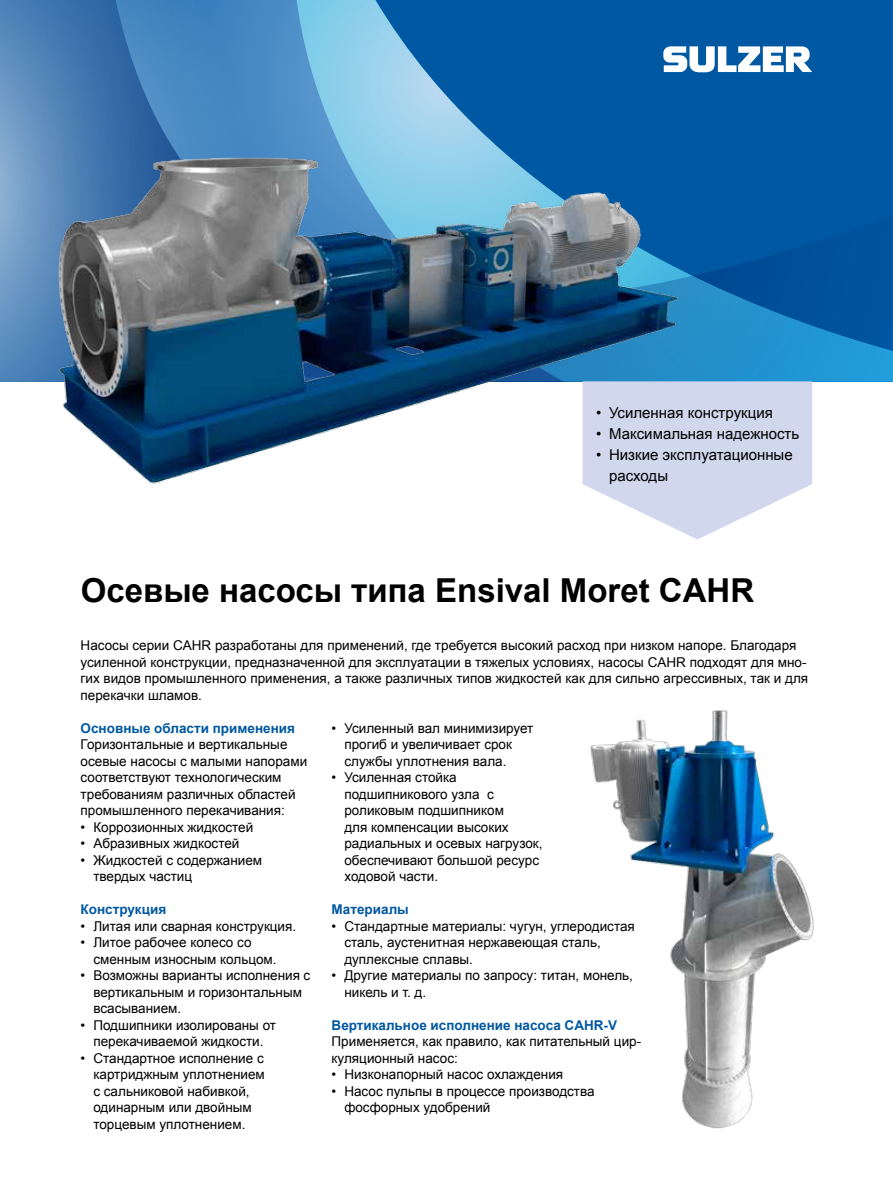
<style>
.page{position:relative;width:893px;height:1191px;background:#fff}
.page>*{position:absolute;margin:0;border:0;box-sizing:border-box;transform-origin:0 0}
.t1{font:700 33px "Arial";color:#000}
.t2{font:15px/21px "Arial";color:#000}
.t3{font:13.5px/16.5px "Arial";color:#000}
.t4{font:700 13.5px "Arial";color:#0058a2}
</style>
<div class="page">
<svg style="left:0;top:0;width:893px;height:381px;background:#1e6fb0"></svg>
<svg style="left:663px;top:46px;width:149px;height:26px"></svg>
<img style="left:46px;top:59px;width:651px;height:425px">
<svg style="left:582px;top:381px;width:230px;height:158px"></svg>
<img style="left:590px;top:710px;width:224px;height:419px">
<p class="t2" style="left:596px;top:402px;width:178px">• Усиленная конструкция</p>
<p class="t2" style="left:596px;top:423px;width:204px">• Максимальная надежность</p>
<p class="t2" style="left:609px;top:444px;width:185px;text-indent:-13px">• Низкие эксплуатационные расходы</p>
<h1 class="t1" style="left:81px;top:568px;width:675px">Осевые насосы типа Ensival Moret CAHR</h1>
<p class="t3" style="left:81px;top:637px;width:729px">Насосы серии CAHR разработаны для применений, где требуется высокий расход при низком напоре. Благодаря усиленной конструкции, предназначенной для эксплуатации в тяжелых условиях, насосы CAHR подходят для мно&shy;гих видов промышленного применения, а также различных типов жидкостей как для сильно агрессивных, так и для перекачки шламов.</p>
<p class="t3" style="left:344px;top:719px;width:190px;text-indent:-13px">• Усиленный вал минимизирует прогиб и увеличивает срок службы уплотнения вала.</p>
<p class="t3" style="left:344px;top:769px;width:200px;text-indent:-13px">• Усиленная стойка подшипникового узла с роликовым подшипником<br>для компенсации высоких радиальных и осевых нагрузок, обеспечивают большой ресурс ходовой части.</p>
<p class="t4" style="left:81px;top:719px;width:216px">Основные области применения</p>
<p class="t3" style="left:81px;top:736px;width:228px">Горизонтальные и вертикальные осевые насосы с малыми напорами соответствуют технологическим требованиям различных областей промышленного перекачивания:</p>
<p class="t3" style="left:81px;top:818px;width:174px">• Коррозионных жидкостей</p>
<p class="t3" style="left:81px;top:835px;width:160px">• Абразивных жидкостей</p>
<p class="t3" style="left:93px;top:851px;width:170px;text-indent:-13px">• Жидкостей с содержанием твердых частиц</p>
<p class="t4" style="left:81px;top:900px;width:87px">Конструкция</p>
<p class="t3" style="left:81px;top:917px;width:217px">• Литая или сварная конструкция.</p>
<p class="t3" style="left:93px;top:934px;width:185px;text-indent:-13px">• Литое рабочее колесо со сменным износным кольцом.</p>
<p class="t3" style="left:93px;top:967px;width:218px;text-indent:-13px">• Возможны варианты исполнения с вертикальным и горизонтальным всасыванием.</p>
<p class="t3" style="left:81px;top:1016px;width:197px;text-align:center">• Подшипники изолированы от перекачиваемой жидкости.</p>
<p class="t3" style="left:93px;top:1049px;width:173px;text-indent:-13px">• Стандартное исполнение с картриджным уплотнением с сальниковой набивкой, одинарным или двойным торцевым уплотнением.</p>
<p class="t4" style="left:332px;top:900px;width:79px">Материалы</p>
<p class="t3" style="left:344px;top:917px;width:292px;text-indent:-13px">• Стандартные материалы: чугун, углеродистая сталь, аустенитная нержавеющая сталь, дуплексные сплавы.</p>
<p class="t3" style="left:344px;top:967px;width:290px;text-indent:-13px">• Другие материалы по запросу: титан, монель, никель и т. д.</p>
<p class="t4" style="left:332px;top:1016px;width:287px">Вертикальное исполнение насоса CAHR-V</p>
<p class="t3" style="left:332px;top:1033px;width:311px">Применяется, как правило, как питательный цир&shy;куляционный насос:</p>
<p class="t3" style="left:332px;top:1066px;width:233px">• Низконапорный насос охлаждения</p>
<p class="t3" style="left:344px;top:1082px;width:252px;text-indent:-13px">• Насос пульпы в процессе производства фосфорных удобрений</p>
</div>
